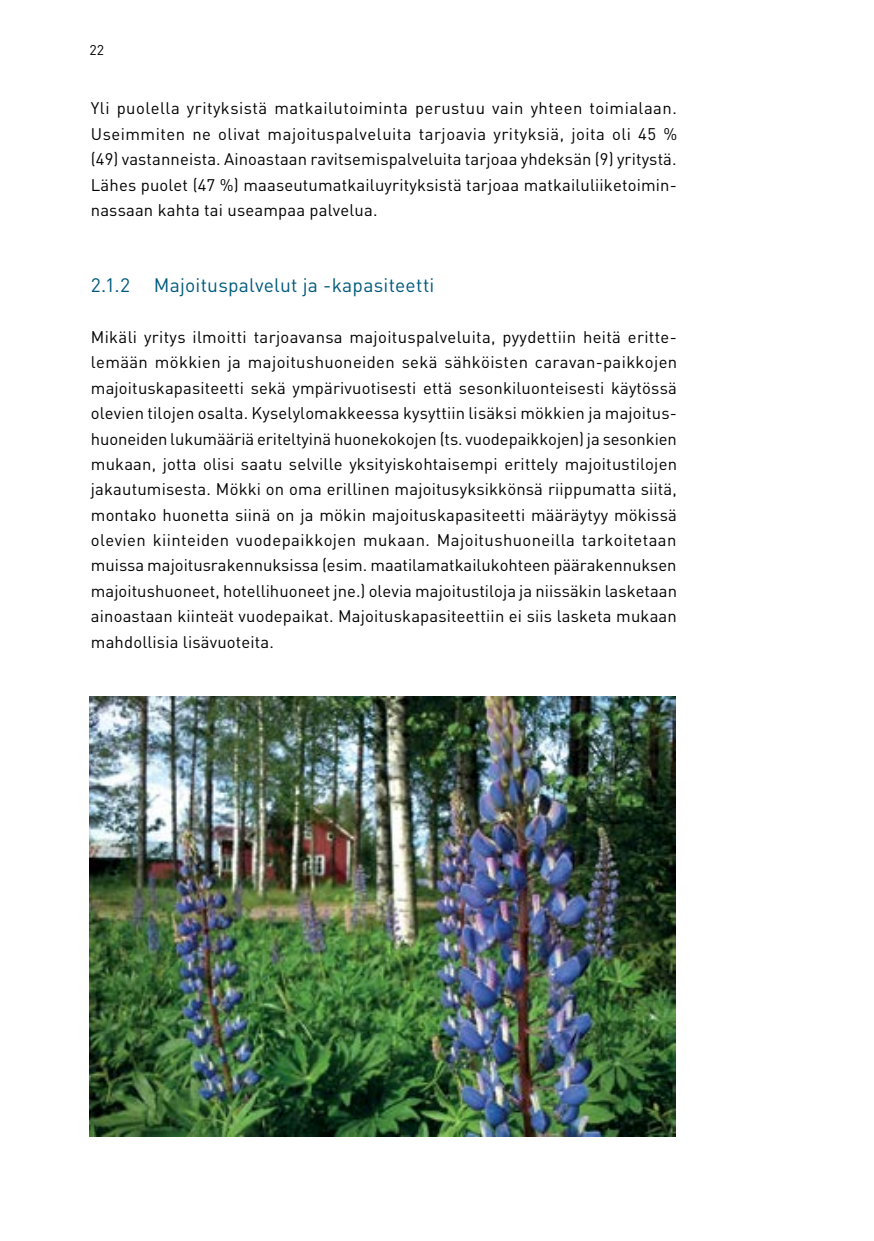
<style>
.page{position:relative;width:874px;height:1241px;background:#fff}
.page>*{position:absolute;margin:0;border:0;box-sizing:border-box;transform-origin:0 0}
.t1{font:19.25px "DINOT";letter-spacing:.01em;color:#005a7c}
.t2{font:16.62px/25.4px "DINOT";letter-spacing:.01em;color:#000;text-align:justify}
.t3{font:14px "DINOT";color:#000}
</style>
<div class="page">
<img style="left:89px;top:696px;width:586px;height:439px">
<p class="t3" style="left:89px;top:41px;width:16px">22</p>
<p class="t2" style="left:91px;top:95px;width:587px">Yli puolella yrityksistä matkailutoiminta perustuu vain yhteen toimialaan.<br>Useimmiten ne olivat majoituspalveluita tarjoavia yrityksiä, joita oli 45 % (49) vastanneista. Ainoastaan ravitsemispalveluita tarjoaa yhdeksän (9) yritystä.<br>Lähes puolet (47 %) maaseutumatkailuyrityksistä tarjoaa matkailuliiketoimin&shy;nassaan kahta tai useampaa palvelua.</p>
<p class="t1" style="left:91px;top:272px;width:345px">2.1.2 Majoituspalvelut ja -kapasiteetti</p>
<p class="t2" style="left:91px;top:323px;width:587px">Mikäli yritys ilmoitti tarjoavansa majoituspalveluita, pyydettiin heitä eritte&shy;lemään mökkien ja majoitushuoneiden sekä sähköisten caravan-paikkojen majoituskapasiteetti sekä ympärivuotisesti että sesonkiluonteisesti käytössä olevien tilojen osalta. Kyselylomakkeessa kysyttiin lisäksi mökkien ja majoitus&shy;huoneiden lukumääriä eriteltyinä huonekokojen (ts. vuodepaikkojen) ja sesonkien mukaan, jotta olisi saatu selville yksityiskohtaisempi erittely majoitustilojen jakautumisesta. Mökki on oma erillinen majoitusyksikkönsä riippumatta siitä, montako huonetta siinä on ja mökin majoituskapasiteetti määräytyy mökissä olevien kiinteiden vuodepaikkojen mukaan. Majoitushuoneilla tarkoitetaan muissa majoitusrakennuksissa (esim. maatilamatkailukohteen päärakennuksen majoitushuoneet, hotellihuoneet jne.) olevia majoitustiloja ja niissäkin lasketaan ainoastaan kiinteät vuodepaikat. Majoituskapasiteettiin ei siis lasketa mukaan mahdollisia lisävuoteita.</p>
</div>
